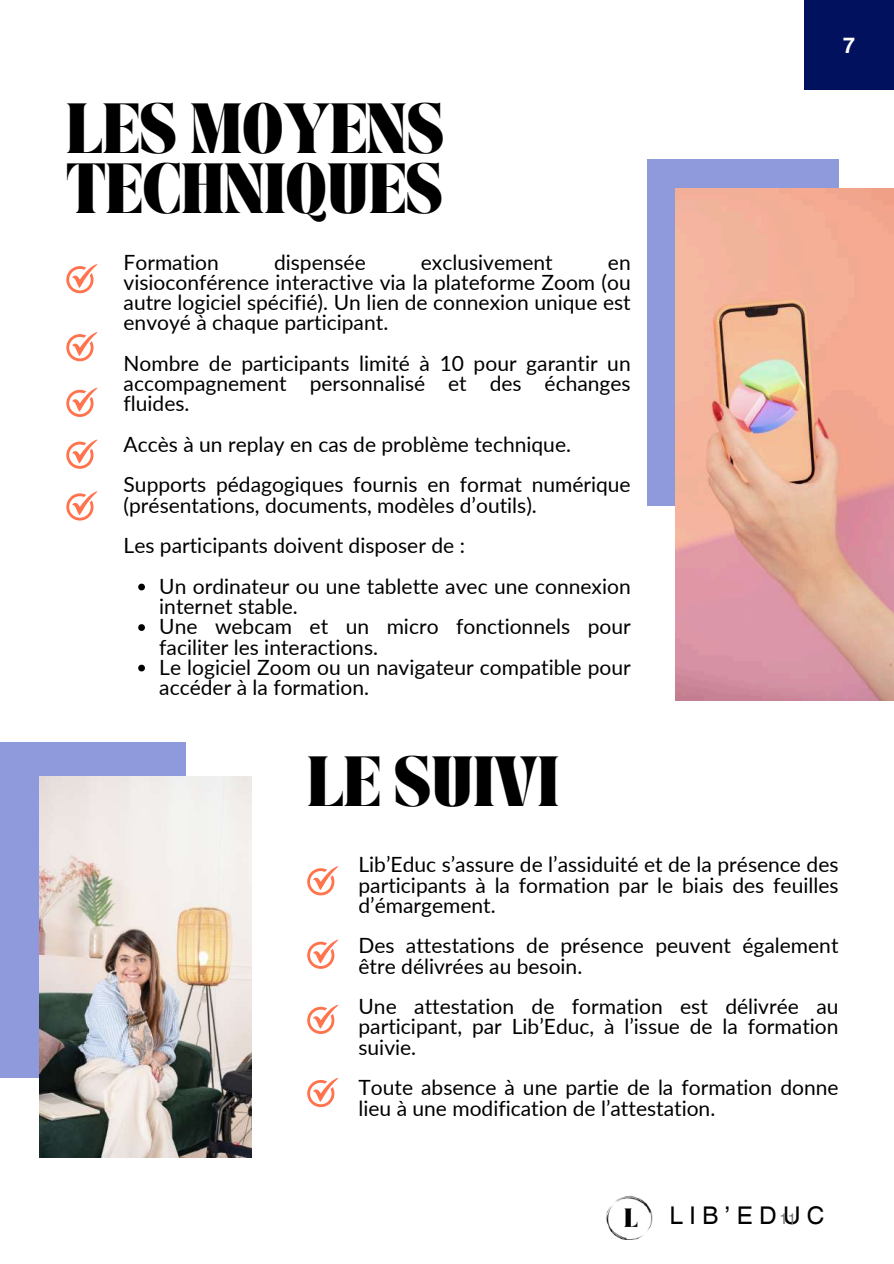
<style>
.page{position:relative;width:894px;height:1264px;background:#fff}
.page>*{position:absolute;margin:0;border:0;box-sizing:border-box;transform-origin:0 0}
.t1{font:700 43.5px/60.8px "TANASHFORD";letter-spacing:-.015em;color:#000}
.t2{font:24.45px "Helvetica World";color:#000}
.t3{font:700 21.75px "Helvetica World";color:#fff}
.t4{font:21px/20.2px "Lato";color:#000}
.s1{font-size:15px;color:#737373}
</style>
<div class="page">
<img style="left:606px;top:1196px;width:47px;height:44px">
<div style="left:804px;top:0;width:89px;height:89px;background:#02115d"></div>
<svg style="left:138px;top:583px;width:7px;height:7px"></svg>
<svg style="left:138px;top:624px;width:7px;height:7px"></svg>
<svg style="left:138px;top:664px;width:7px;height:7px"></svg>
<svg style="left:66px;top:264px;width:31px;height:29px"></svg>
<svg style="left:66px;top:332px;width:31px;height:29px"></svg>
<svg style="left:66px;top:388px;width:31px;height:29px"></svg>
<svg style="left:66px;top:439px;width:31px;height:30px"></svg>
<svg style="left:66px;top:491px;width:31px;height:29px"></svg>
<div style="left:646px;top:160px;width:192px;height:346px;background:#8e9adb"></div>
<img style="left:675px;top:189px;width:218px;height:512px">
<div style="left:0;top:742px;width:185px;height:335px;background:#8e9adb"></div>
<img style="left:40px;top:777px;width:211px;height:380px">
<svg style="left:307px;top:866px;width:31px;height:29px"></svg>
<svg style="left:307px;top:939px;width:31px;height:29px"></svg>
<svg style="left:307px;top:1004px;width:31px;height:29px"></svg>
<svg style="left:307px;top:1078px;width:31px;height:29px"></svg>
<h1 class="t1" style="left:66px;top:105px;width:380px">LES MOYENS<br>TECHNIQUES</h1>
<p class="t4" style="left:123px;top:251px;width:97px">Formation</p>
<p class="t4" style="left:274px;top:251px;width:93px">dispensée</p>
<p class="t4" style="left:421px;top:251px;width:133px">exclusivement</p>
<p class="t4" style="left:123px;top:251px;width:508px;text-align:justify;text-indent:484px">en visioconférence interactive via la plateforme Zoom (ou autre logiciel spécifié). Un lien de connexion unique est envoyé à chaque participant.</p>
<p class="t4" style="left:123px;top:352px;width:508px;text-align:justify">Nombre de participants limité à 10 pour garantir un accompagnement personnalisé et des échanges fluides.</p>
<p class="t4" style="left:123px;top:423px;width:508px;line-height:40.5px">Accès à un replay en cas de problème technique.<br>Supports pédagogiques fournis en format numérique</p>
<p class="t4" style="left:123px;top:484px;width:414px;line-height:40.5px">(présentations, documents, modèles d’outils).<br>Les participants doivent disposer de :</p>
<p class="t4" style="left:159px;top:575px;width:473px">Un ordinateur ou une tablette avec une connexion internet stable.<br>Une webcam et un micro fonctionnels pour faciliter les interactions.<br>Le logiciel Zoom ou un navigateur compatible pour accéder à la formation.</p>
<h1 class="t1" style="left:307px;top:758px;width:253px">LE SUIVI</h1>
<p class="t3" style="left:842px;top:27px;width:14px">7</p>
<p class="t4" style="left:358px;top:854px;width:481px;text-align:justify">Lib’Educ s’assure de l’assiduité et de la présence des participants à la formation par le biais des feuilles d’émargement.</p>
<p class="t4" style="left:358px;top:935px;width:481px">Des attestations de présence peuvent également être délivrées au besoin.</p>
<p class="t4" style="left:358px;top:995px;width:481px;text-align:justify">Une attestation de formation est délivrée au participant, par Lib’Educ, à l’issue de la formation suivie.</p>
<p class="t4" style="left:358px;top:1076px;width:481px">Toute absence à une partie de la formation donne lieu à une modification de l’attestation.</p>
<p class="t2" style="left:669px;top:1201px;width:157px">LIB’ED<span class="s1">1</span>U<span class="s1">1</span> C</p>
</div>
